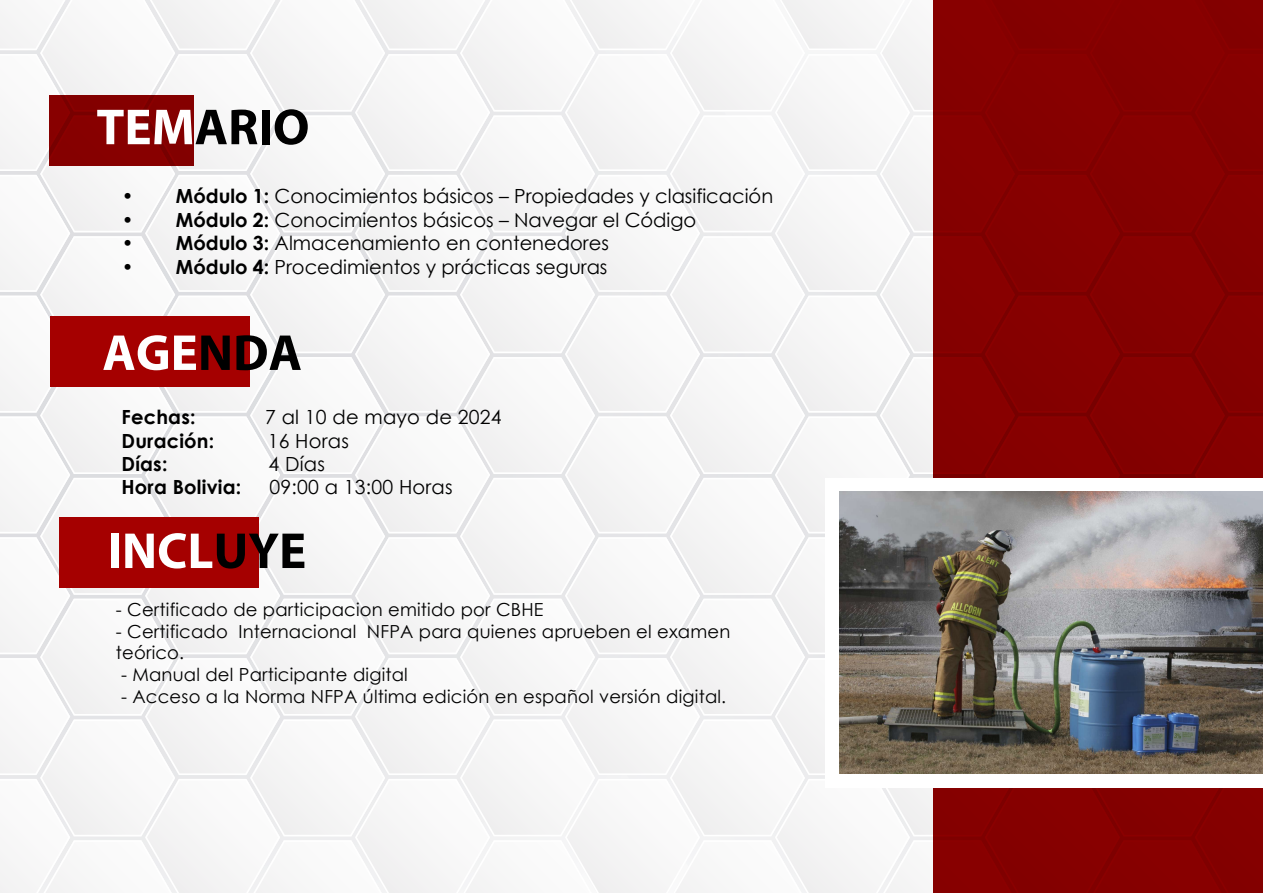
<style>
.page{position:relative;width:1263px;height:893px;background:#fff}
.page>*{position:absolute;margin:0;border:0;box-sizing:border-box;transform-origin:0 0}
.t1{font:700 51px "Myriad Pro";color:#fff}
.t2{font:700 51px "Myriad Pro";color:#000}
.t3{font:19.5px/23.4px "Century Gothic";color:#000}
.t4{font:700 19.5px/23.4px "Century Gothic";letter-spacing:.01em;color:#000}
.t5{font:18px/21.6px "Century Gothic";letter-spacing:.01em;color:#000}
.s1{color:#fff}
.s2{font-weight:700}
.s3{color:#000}
</style>
<div class="page">
<div style="left:0;top:0;width:933px;height:893px;background:#f7f6f7"></div>
<div style="left:50px;top:96px;width:144px;height:70px;background:#8b0000"></div>
<div style="left:933px;top:0;width:330px;height:893px;background:#8b0000"></div>
<div style="left:825px;top:478px;width:438px;height:310px;background:#fff"></div>
<img style="left:840px;top:492px;width:423px;height:282px">
<div style="left:50px;top:316px;width:200px;height:71px;background:#a50000"></div>
<div style="left:59px;top:517px;width:199px;height:70px;background:#a50000"></div>
<h1 class="t2" style="left:96px;top:94px;width:214px"><span class="s1">TEM</span>ARIO</h1>
<p class="t3" style="left:122px;top:184px;width:653px">• <span class="s2">Módulo 1:</span> Conocimientos básicos – Propiedades y clasificación</p>
<p class="t3" style="left:122px;top:208px;width:576px">• <span class="s2">Módulo 2:</span> Conocimientos básicos – Navegar el Código</p>
<p class="t3" style="left:122px;top:231px;width:488px">• <span class="s2">Módulo 3:</span> Almacenamiento en contenedores</p>
<p class="t3" style="left:122px;top:255px;width:487px">• <span class="s2">Módulo 4:</span> Procedimientos y prácticas seguras</p>
<h1 class="t1" style="left:102px;top:319px;width:201px">AGE<span class="s3">NDA</span></h1>
<p class="t4" style="left:121px;top:405px;width:76px">Fechas:</p>
<p class="t3" style="left:265px;top:405px;width:238px">7 al 10 de mayo de 2024</p>
<p class="t4" style="left:121px;top:428px;width:94px">Duración:<br>Días:</p>
<p class="t3" style="left:268px;top:429px;width:83px">16 Horas<br>4 Días</p>
<p class="t4" style="left:121px;top:475px;width:121px">Hora Bolivia:</p>
<p class="t3" style="left:269px;top:475px;width:185px">09:00 a 13:00 Horas</p>
<h1 class="t1" style="left:107px;top:518px;width:200px">INCL<span class="s3">UYE</span></h1>
<p class="t5" style="left:116px;top:598px;width:429px">- Certificado de participacion emitido por CBHE</p>
<p class="t5" style="left:116px;top:620px;width:616px">- Certificado Internacional NFPA para quienes aprueben el examen teórico.</p>
<p class="t5" style="left:121px;top:663px;width:288px">- Manual del Participante digital</p>
<p class="t5" style="left:121px;top:685px;width:607px">- Acceso a la Norma NFPA última edición en español versión digital.</p>
</div>
